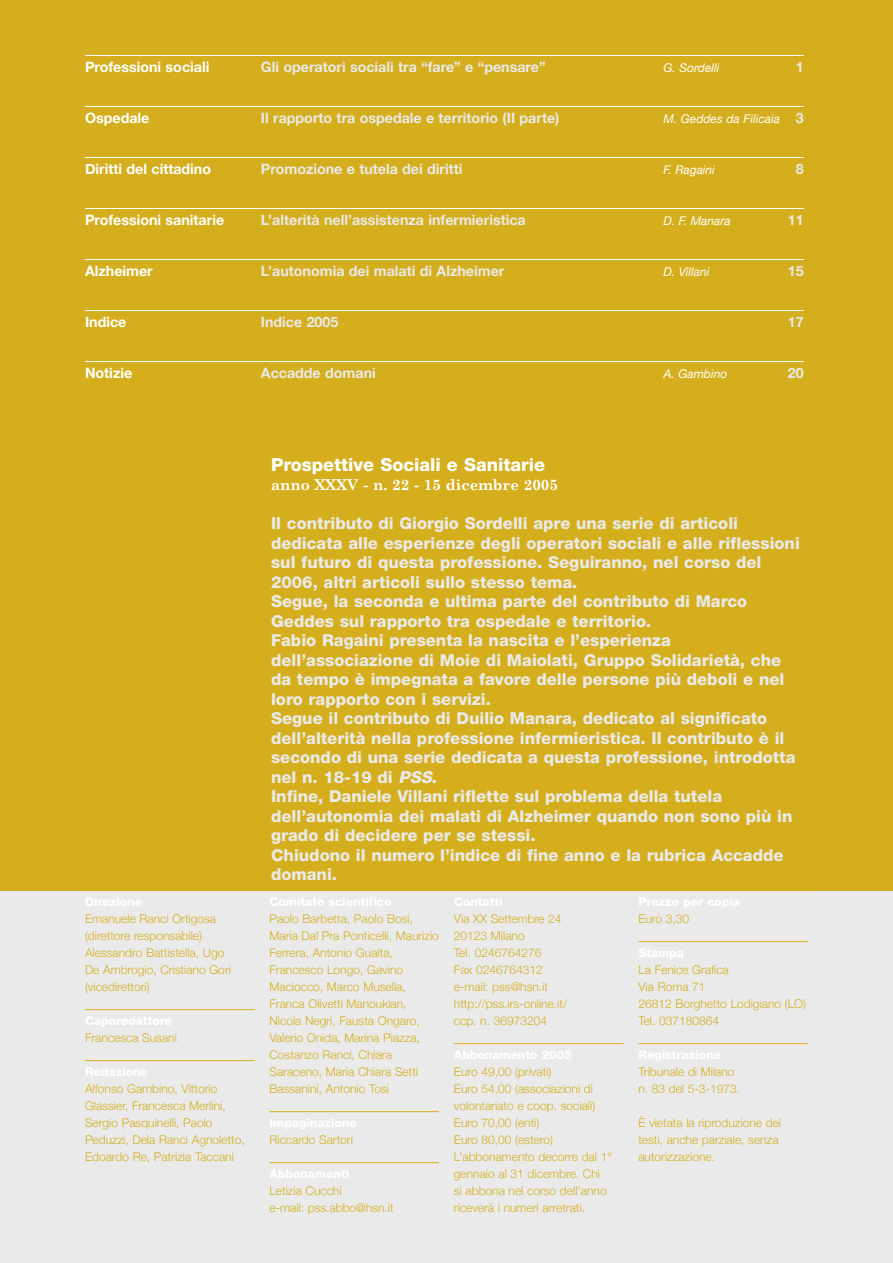
<style>
.page{position:relative;width:893px;height:1263px;background:#eaeaea}
.page>*{position:absolute;margin:0;border:0;box-sizing:border-box;transform-origin:0 0}
.t1{font:800 18px "Helvetica Neue";color:#fff}
.t2{font:800 16.5px/19.5px "Helvetica Neue";color:#eaeaea}
.t3{font:700 15px "Century Schoolbook";color:#fff}
.t4{font:700 14.25px "Helvetica Neue";color:#eaeaea}
.t5{font:700 14.25px "Helvetica Neue";color:#fff}
.t6{font:300 12px/17px "Helvetica Neue";color:#d5ae1d}
.t7{font:italic 12px "Helvetica Neue";color:#fff}
.s1{font-weight:700;font-style:normal;font-size:14.25px;color:#eaeaea}
.s2{font-style:italic}
</style>
<div class="page">
<div style="left:0;top:0;width:893px;height:891px;background:#d5ae1d"></div>
<hr style="left:85px;top:55px;width:719px;height:1px;background:#fff">
<hr style="left:85px;top:106px;width:719px;height:1px;background:#fff">
<hr style="left:85px;top:157px;width:719px;height:1px;background:#fff">
<hr style="left:85px;top:208px;width:719px;height:1px;background:#fff">
<hr style="left:85px;top:259px;width:719px;height:1px;background:#fff">
<hr style="left:85px;top:310px;width:719px;height:1px;background:#fff">
<hr style="left:85px;top:361px;width:719px;height:1px;background:#fff">
<hr style="left:85px;top:1009px;width:170px;height:1px;background:#d5ae1d">
<hr style="left:85px;top:1060px;width:170px;height:1px;background:#d5ae1d">
<hr style="left:269px;top:1111px;width:170px;height:1px;background:#d5ae1d">
<hr style="left:269px;top:1162px;width:170px;height:1px;background:#d5ae1d">
<hr style="left:454px;top:1043px;width:169px;height:1px;background:#d5ae1d">
<hr style="left:638px;top:941px;width:170px;height:1px;background:#d5ae1d">
<hr style="left:638px;top:1043px;width:170px;height:1px;background:#d5ae1d">
<p class="t5" style="left:85px;top:58px;width:126px">Professioni sociali</p>
<p class="t4" style="left:261px;top:58px;width:286px">Gli operatori sociali tra “fare” e “pensare”</p>
<p class="t7" style="left:663px;top:61px;width:58px">G. Sordelli</p>
<p class="t4" style="left:796px;top:58px;width:9px">1</p>
<p class="t5" style="left:85px;top:109px;width:66px">Ospedale</p>
<p class="t4" style="left:261px;top:109px;width:300px">Il rapporto tra ospedale e territorio (II parte)</p>
<p class="t7" style="left:663px;top:112px;width:142px">M. Geddes da Filicaia <span class="s1">3</span></p>
<p class="t5" style="left:85px;top:160px;width:128px">Diritti del cittadino</p>
<p class="t4" style="left:261px;top:160px;width:203px">Promozione e tutela dei diritti</p>
<p class="t7" style="left:663px;top:163px;width:53px">F. Ragaini</p>
<p class="t4" style="left:796px;top:160px;width:9px">8</p>
<p class="t5" style="left:85px;top:211px;width:141px">Professioni sanitarie</p>
<p class="t4" style="left:261px;top:211px;width:266px">L’alterità nell’assistenza infermieristica</p>
<p class="t7" style="left:663px;top:214px;width:69px">D. F. Manara</p>
<p class="t4" style="left:788px;top:211px;width:17px">11</p>
<p class="t5" style="left:85px;top:262px;width:69px">Alzheimer</p>
<p class="t4" style="left:261px;top:262px;width:245px">L’autonomia dei malati di Alzheimer</p>
<p class="t7" style="left:663px;top:265px;width:48px">D. Villani</p>
<p class="t4" style="left:788px;top:262px;width:17px">15</p>
<p class="t5" style="left:85px;top:314px;width:43px">Indice</p>
<p class="t4" style="left:261px;top:314px;width:79px">Indice 2005</p>
<p class="t4" style="left:788px;top:314px;width:17px">17</p>
<p class="t5" style="left:85px;top:365px;width:49px">Notizie</p>
<p class="t4" style="left:261px;top:365px;width:116px">Accadde domani</p>
<p class="t7" style="left:663px;top:367px;width:65px">A. Gambino</p>
<p class="t4" style="left:788px;top:365px;width:17px">20</p>
<p class="t6" style="left:85px;top:910px;width:147px">Emanuele Ranci Ortigosa (direttore responsabile)<br>Alessandro Battistella, Ugo<br>De Ambrogio, Cristiano Gori (vicedirettori)</p>
<p class="t6" style="left:85px;top:1029px;width:93px">Francesca Susani</p>
<p class="t6" style="left:85px;top:1080px;width:161px">Alfonso Gambino, Vittorio<br>Glassier, Francesca Merlini,<br>Sergio Pasquinelli, Paolo<br>Peduzzi, Dela Ranci Agnoletto,<br>Edoardo Re, Patrizia Taccani</p>
<h1 class="t1" style="left:271px;top:454px;width:276px">Prospettive Sociali e Sanitarie</h1>
<p class="t3" style="left:271px;top:476px;width:289px">anno XXXV - n. 22 - 15 dicembre 2005</p>
<p class="t2" style="left:271px;top:514px;width:530px">Il contributo di Giorgio Sordelli apre una serie di articoli dedicata alle esperienze degli operatori sociali e alle riflessioni sul futuro di questa professione. Seguiranno, nel corso del 2006, altri articoli sullo stesso tema.<br>Segue, la seconda e ultima parte del contributo di Marco Geddes sul rapporto tra ospedale e territorio.<br>Fabio Ragaini presenta la nascita e l’esperienza dell’associazione di Moie di Maiolati, Gruppo Solidarietà, che da tempo è impegnata a favore delle persone più deboli e nel loro rapporto con i servizi.<br>Segue il contributo di Duilio Manara, dedicato al significato dell’alterità nella professione infermieristica. Il contributo è il secondo di una serie dedicata a questa professione, introdotta nel n. 18-19 di <span class="s2">PSS</span>.<br>Infine, Daniele Villani riflette sul problema della tutela dell’autonomia dei malati di Alzheimer quando non sono più in grado di decidere per se stessi.<br>Chiudono il numero l’indice di fine anno e la rubrica Accadde domani.</p>
<p class="t6" style="left:269px;top:910px;width:171px">Paolo Barbetta, Paolo Bosi,<br>Maria Dal Pra Ponticelli, Maurizio<br>Ferrera, Antonio Guaita,<br>Francesco Longo, Gavino<br>Maciocco, Marco Musella,<br>Franca Olivetti Manoukian,<br>Nicola Negri, Fausta Ongaro,<br>Valerio Onida, Marina Piazza,<br>Costanzo Ranci, Chiara<br>Saraceno, Maria Chiara Setti<br>Bassanini, Antonio Tosi</p>
<p class="t6" style="left:269px;top:1131px;width:85px">Riccardo Sartori</p>
<p class="t6" style="left:269px;top:1182px;width:126px">Letizia Cucchi<br>e-mail: pss.abbo@hsn.it</p>
<p class="t6" style="left:454px;top:910px;width:115px">Via XX Settembre 24<br>20123 Milano<br>Tel. 0246764276<br>Fax 0246764312 e-mail: pss@hsn.it http://pss.irs-online.it/ ccp. n. 36973204</p>
<p class="t6" style="left:454px;top:1063px;width:160px">Euro 49,00 (privati)<br>Euro 54,00 (associazioni di volontariato e coop. sociali)<br>Euro 70,00 (enti)<br>Euro 80,00 (estero)<br>L’abbonamento decorre dal 1° gennaio al 31 dicembre. Chi<br>si abbona nel corso dell’anno riceverà i numeri arretrati.</p>
<p class="t6" style="left:638px;top:910px;width:52px">Euro 3,30</p>
<p class="t6" style="left:638px;top:961px;width:169px">La Fenice Grafica<br>Via Roma 71<br>26812 Borghetto Lodigiano (LO)<br>Tel. 037180864</p>
<p class="t6" style="left:638px;top:1063px;width:103px">Tribunale di Milano n. 83 del 5-3-1973.</p>
<p class="t6" style="left:638px;top:1114px;width:144px">È vietata la riproduzione dei testi, anche parziale, senza autorizzazione.</p>
</div>
